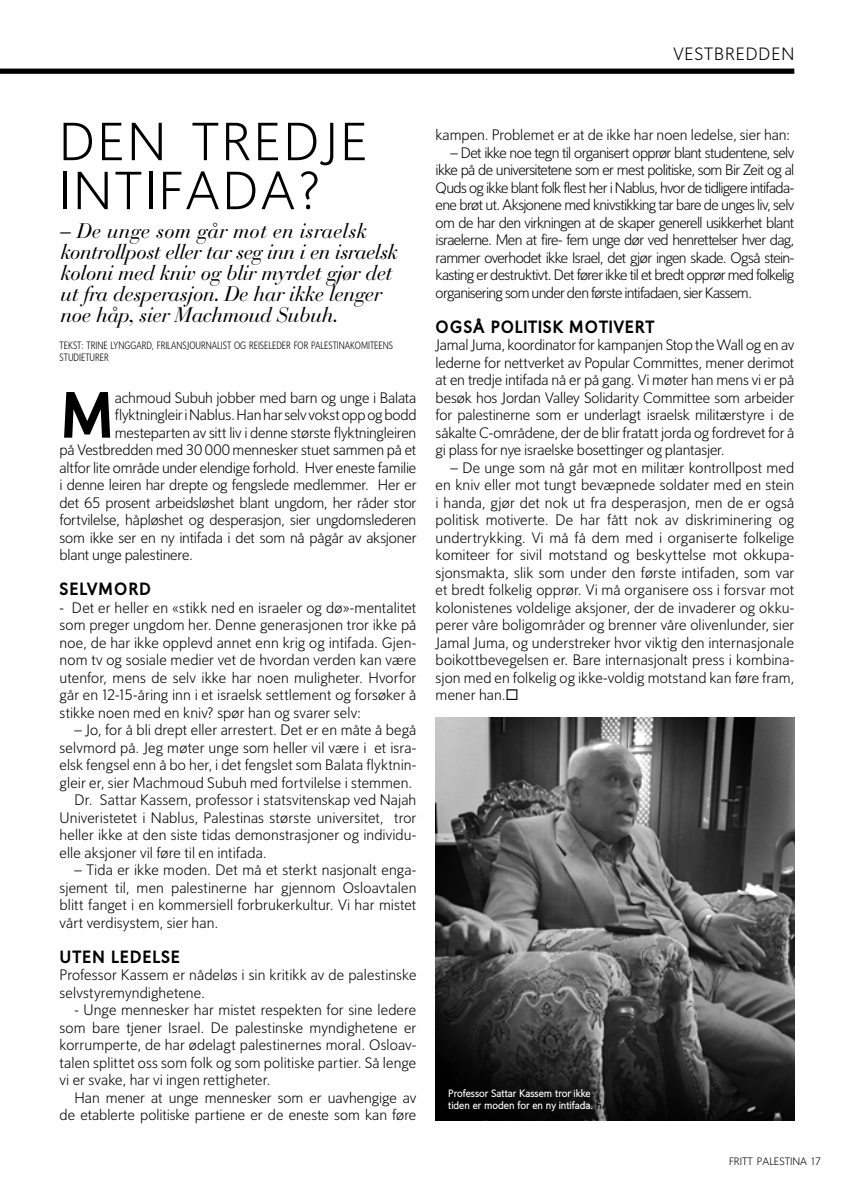
<style>
.page{position:relative;width:844px;height:1191px;background:#fff}
.page>*{position:absolute;margin:0;border:0;box-sizing:border-box;transform-origin:0 0}
.t1{font:900 64.23px "Oslo";color:#000}
.t2{font:300 52.5px/49px "Oslo";letter-spacing:.05em;color:#000}
.t3{font:italic 21px/21px "Bauer Bodoni Std";letter-spacing:-.02em;color:#000}
.t4{font:900 17.5px "Oslo";letter-spacing:.05em;color:#000}
.t5{font:300 17.5px "Oslo";letter-spacing:.05em;color:#000}
.t6{font:300 14.88px/17.5px "Oslo";color:#000;text-align:justify}
.t7{font:300 condensed 10.5px/12.2px "Oslo";color:#000}
.t8{font:700 10.5px/12.2px "Oslo";color:#fff}
.t9{font:300 10.5px "Oslo";color:#000}
.s1{color:#000}
</style>
<div class="page">
<div style="left:0;top:69px;width:794px;height:5px;background:#000"></div>
<img style="left:435px;top:718px;width:359px;height:402px">
<p class="t5" style="left:673px;top:44px;width:122px">VESTBREDDEN</p>
<h2 class="t2" style="left:59px;top:118px;width:310px">DEN TREDJE<br>INTIFADA?</h2>
<h3 class="t3" style="left:60px;top:220px;width:339px">– De unge som går mot en israelsk kontrollpost eller tar seg inn i en israelsk koloni med kniv og blir myrdet gjør det ut fra desperasjon. De har ikke lenger noe håp, sier Machmoud Subuh.</h3>
<p class="t7" style="left:60px;top:339px;width:335px">TEKST: TRINE LYNGGARD, FRILANSJOURNALIST OG REISELEDER FOR PALESTINAKOMITEENS<br>STUDIETURER</p>
<h1 class="t1" style="left:60px;top:381px;width:57px">M</h1>
<p class="t6" style="left:115px;top:389px;width:303px">achmoud Subuh jobber med barn og unge i Balata</p>
<p class="t6" style="left:115px;top:406px;width:303px">flyktningleir i Nablus. Han har selv vokst opp og bodd</p>
<p class="t6" style="left:115px;top:424px;width:303px">mesteparten av sitt liv i denne største flyktningleiren</p>
<p class="t6" style="left:60px;top:441px;width:358px">på Vestbredden med 30 000 mennesker stuet sammen på et</p>
<p class="t6" style="left:60px;top:459px;width:358px">altfor lite område under elendige forhold. Hver eneste familie</p>
<p class="t6" style="left:60px;top:476px;width:358px">i denne leiren har drepte og fengslede medlemmer. Her er</p>
<p class="t6" style="left:60px;top:494px;width:358px">det 65 prosent arbeidsløshet blant ungdom, her råder stor</p>
<p class="t6" style="left:60px;top:511px;width:358px">fortvilelse, håpløshet og desperasjon, sier ungdomslederen</p>
<p class="t6" style="left:60px;top:529px;width:358px">som ikke ser en ny intifada i det som nå pågår av aksjoner</p>
<p class="t6" style="left:60px;top:546px;width:135px">blant unge palestinere.</p>
<p class="t4" style="left:60px;top:579px;width:93px">SELVMORD</p>
<p class="t6" style="left:60px;top:599px;width:358px">- Det er heller en «stikk ned en israeler og dø»-mentalitet som preger ungdom her. Denne generasjonen tror ikke på noe, de har ikke opplevd annet enn krig og intifada. Gjen&shy;nom tv og sosiale medier vet de hvordan verden kan være utenfor, mens de selv ikke har noen muligheter. Hvorfor går en 12-15-åring inn i et israelsk settlement og forsøker å stikke noen med en kniv? spør han og svarer selv:</p>
<p class="t6" style="left:74px;top:721px;width:343px">– Jo, for å bli drept eller arrestert. Det er en måte å begå</p>
<p class="t6" style="left:60px;top:739px;width:358px">selvmord på. Jeg møter unge som heller vil være i et isra-</p>
<p class="t6" style="left:60px;top:756px;width:358px">elsk fengsel enn å bo her, i det fengslet som Balata flyktnin-</p>
<p class="t6" style="left:60px;top:774px;width:354px">gleir er, sier Machmoud Subuh med fortvilelse i stemmen.</p>
<p class="t6" style="left:74px;top:791px;width:343px">Dr. Sattar Kassem, professor i statsvitenskap ved Najah</p>
<p class="t6" style="left:60px;top:809px;width:358px">Univeristetet i Nablus, Palestinas største universitet, tror</p>
<p class="t6" style="left:60px;top:826px;width:358px">heller ikke at den siste tidas demonstrasjoner og individu-</p>
<p class="t6" style="left:60px;top:844px;width:208px">elle aksjoner vil føre til en intifada.</p>
<p class="t6" style="left:60px;top:861px;width:358px;text-indent:15px">– Tida er ikke moden. Det må et sterkt nasjonalt enga&shy;sjement til, men palestinerne har gjennom Osloavtalen blitt fanget i en kommersiell forbrukerkultur. Vi har mistet vårt verdisystem, sier han.</p>
<p class="t4" style="left:60px;top:947px;width:122px">UTEN LEDELSE</p>
<p class="t6" style="left:60px;top:966px;width:358px">Professor Kassem er nådeløs i sin kritikk av de palestinske selvstyremyndighetene.</p>
<p class="t6" style="left:60px;top:1001px;width:358px;text-indent:15px">- Unge mennesker har mistet respekten for sine ledere som bare tjener Israel. De palestinske myndighetene er korrumperte, de har ødelagt palestinernes moral. Osloav&shy;talen splittet oss som folk og som politiske partier. Så lenge vi er svake, har vi ingen rettigheter.</p>
<p class="t6" style="left:60px;top:1089px;width:358px;text-align:right">Han mener at unge mennesker som er uavhengige av de etablerte politiske partiene er de eneste som kan føre</p>
<p class="t6" style="left:435px;top:126px;width:356px">kampen. Problemet er at de ikke har noen ledelse, sier han:</p>
<p class="t6" style="left:435px;top:144px;width:360px;text-indent:15px">– Det ikke noe tegn til organisert opprør blant studentene, selv ikke på de universitetene som er mest politiske, som Bir Zeit og al Quds og ikke blant folk flest her i Nablus, hvor de tidligere intifada&shy;ene brøt ut. Aksjonene med knivstikking tar bare de unges liv, selv om de har den virkningen at de skaper generell usikkerhet blant israelerne. Men at fire- fem unge dør ved henrettelser hver dag, rammer overhodet ikke Israel, det gjør ingen skade. Også stein&shy;kasting er destruktivt. Det fører ikke til et bredt opprør med folkelig organisering som under den første intifadaen, sier Kassem.</p>
<p class="t4" style="left:435px;top:317px;width:220px">OGSÅ POLITISK MOTIVERT</p>
<p class="t6" style="left:435px;top:336px;width:360px">Jamal Juma, koordinator for kampanjen Stop the Wall og en av lederne for nettverket av Popular Committes, mener derimot at en tredje intifada nå er på gang. Vi møter han mens vi er på besøk hos Jordan Valley Solidarity Committee som arbeider for palestinerne som er underlagt israelsk militærstyre i de såkalte C-områdene, der de blir fratatt jorda og fordrevet for å gi plass for nye israelske bosettinger og plantasjer.</p>
<p class="t6" style="left:435px;top:459px;width:360px;text-indent:15px">– De unge som nå går mot en militær kontrollpost med en kniv eller mot tungt bevæpnede soldater med en stein i handa, gjør det nok ut fra desperasjon, men de er også politisk motiverte. De har fått nok av diskriminering og undertrykking. Vi må få dem med i organiserte folkelige komiteer for sivil motstand og beskyttelse mot okkupa&shy;sjonsmakta, slik som under den første intifaden, som var et bredt folkelig opprør. Vi må organisere oss i forsvar mot kolonistenes voldelige aksjoner, der de invaderer og okku&shy;perer våre boligområder og brenner våre olivenlunder, sier Jamal Juma, og understreker hvor viktig den internasjonale boikottbevegelsen er. Bare internasjonalt press i kombina&shy;sjon med en folkelig og ikke-voldig motstand kan føre fram, mener han.◻</p>
<p class="t8" style="left:448px;top:1086px;width:155px">Professor Sattar Kassem tror ikke tiden er moden for en ny intifada. <span class="s1">h</span></p>
<p class="t9" style="left:728px;top:1155px;width:93px">FRITT PALESTINA 17</p>
</div>
